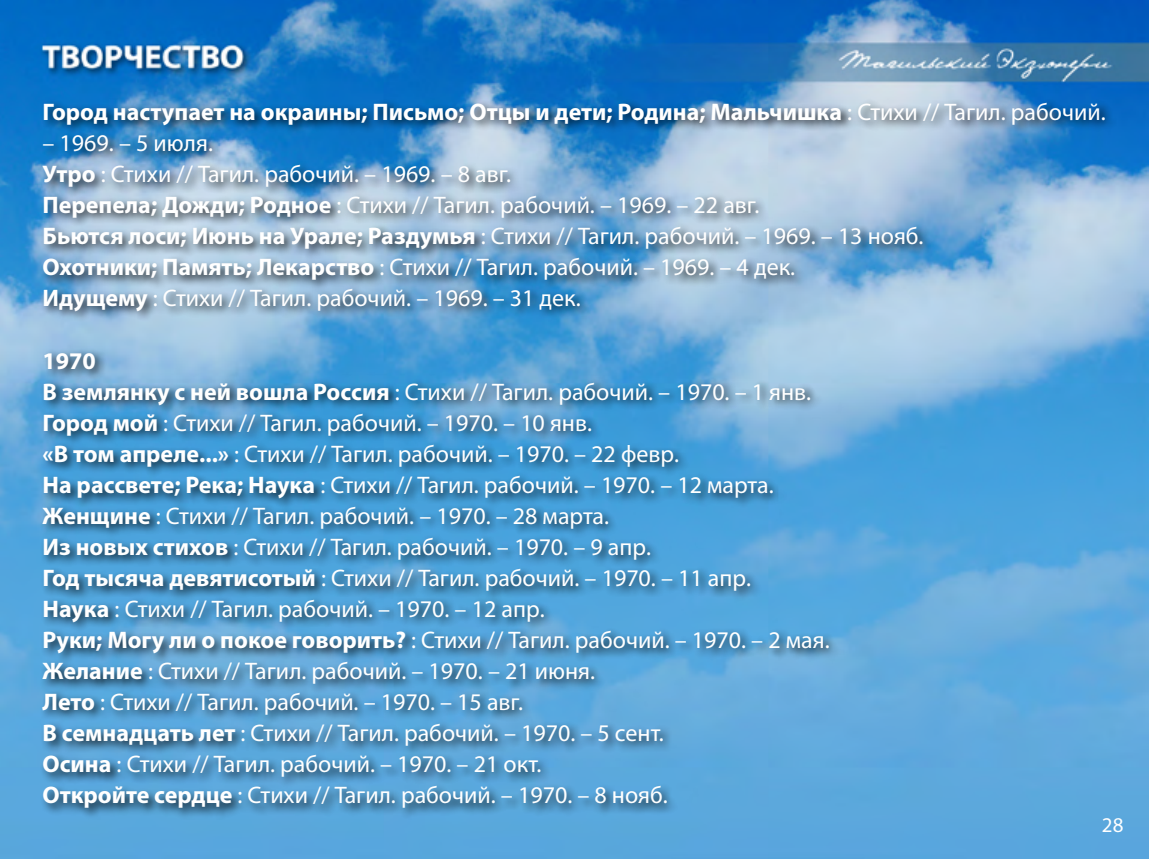
<style>
.page{position:relative;width:1149px;height:859px;background:#fff}
.page>*{position:absolute;margin:0;border:0;box-sizing:border-box;transform-origin:0 0}
.t1{font:24px/31.2px "Myriad Pro";color:#fff}
.t2{font:700 24px "Myriad Pro";color:#fff}
.t3{font:21px "Myriad Pro";color:#fff}
.s1{font-weight:400}
.s2{font-weight:700}
</style>
<div class="page">
<img style="left:0;top:0;width:1148px;height:859px">
<div style="left:39px;top:99px;width:1077px;height:721px;background:#000;opacity:.75"></div>
<p class="t2" style="left:43px;top:96px;width:1064px">Город наступает на окраины; Письмо; Отцы и дети; Родина; Мальчишка <span class="s1">: Стихи // Тагил. рабочий.</span></p>
<p class="t1" style="left:43px;top:127px;width:882px">– 1969. – 5 июля.<br><span class="s2">Утро</span> : Стихи // Тагил. рабочий. – 1969. – 8 авг.<br><span class="s2">Перепела; Дожди; Родное</span> : Стихи // Тагил. рабочий. – 1969. – 22 авг.<br><span class="s2">Бьются лоси; Июнь на Урале; Раздумья</span> : Стихи // Тагил. рабочий. – 1969. – 13 нояб.<br><span class="s2">Охотники; Память; Лекарство</span> : Стихи // Тагил. рабочий. – 1969. – 4 дек.<br><span class="s2">Идущему</span> : Стихи // Тагил. рабочий. – 1969. – 31 дек.</p>
<p class="t1" style="left:43px;top:344px;width:788px"><span class="s2">1970<br>В землянку с ней вошла Россия</span> : Стихи // Тагил. рабочий. – 1970. – 1 янв.<br><span class="s2">Город мой</span> : Стихи // Тагил. рабочий. – 1970. – 10 янв.<br><span class="s2">«В том апреле...»</span> : Стихи // Тагил. рабочий. – 1970. – 22 февр.<br><span class="s2">На рассвете; Река; Наука</span> : Стихи // Тагил. рабочий. – 1970. – 12 марта.<br><span class="s2">Женщине</span> : Стихи // Тагил. рабочий. – 1970. – 28 марта.<br><span class="s2">Из новых стихов</span> : Стихи // Тагил. рабочий. – 1970. – 9 апр.<br><span class="s2">Год тысяча девятисотый</span> : Стихи // Тагил. рабочий. – 1970. – 11 апр.<br><span class="s2">Наука</span> : Стихи // Тагил. рабочий. – 1970. – 12 апр.<br><span class="s2">Руки; Могу ли о покое говорить?</span> : Стихи // Тагил. рабочий. – 1970. – 2 мая.<br><span class="s2">Желание</span> : Стихи // Тагил. рабочий. – 1970. – 21 июня.<br><span class="s2">Лето</span> : Стихи // Тагил. рабочий. – 1970. – 15 авг.<br><span class="s2">В семнадцать лет</span> : Стихи // Тагил. рабочий. – 1970. – 5 сент.<br><span class="s2">Осина</span> : Стихи // Тагил. рабочий. – 1970. – 21 окт.<br><span class="s2">Откройте сердце</span> : Стихи // Тагил. рабочий. – 1970. – 8 нояб.</p>
<p class="t3" style="left:1101px;top:812px;width:23px">28</p>
</div>
